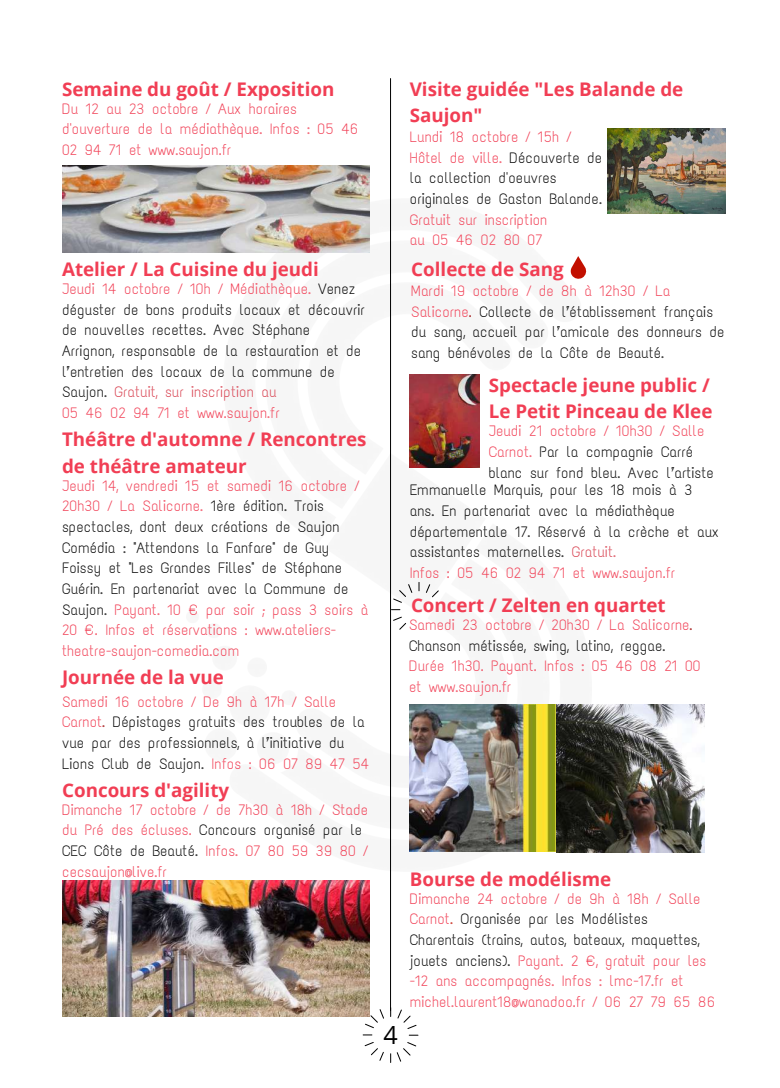
<style>
.page{position:relative;width:780px;height:1088px;background:#fff}
.page>*{position:absolute;margin:0;border:0;box-sizing:border-box;transform-origin:0 0}
.t1{font:25px "Open Sans";color:#000}
.t2{font:700 18.75px/26.2px "Open Sans";color:#f13e54}
.t3{font:15px/20.6px "Text Me One";color:#000}
.t4{font:15px/20.6px "Text Me One";color:#f13e54}
.s1{color:#f13e54}
.s2{color:#d84150}
.s3{color:#900}
.s4{color:#000}
.s5{color:#c21000}
</style>
<div class="page">
<img style="left:186px;top:198px;width:405px;height:673px">
<img style="left:607px;top:128px;width:117px;height:86px">
<hr style="left:390px;top:78px;width:1px;height:932px;background:#000">
<img style="left:62px;top:880px;width:307px;height:136px">
<img style="left:62px;top:166px;width:307px;height:86px">
<svg style="left:570px;top:256px;width:16px;height:24px"></svg>
<svg style="left:397px;top:1009px;width:21px;height:26px"></svg>
<svg style="left:364px;top:1042px;width:20px;height:19px"></svg>
<svg style="left:364px;top:1008px;width:20px;height:20px"></svg>
<svg style="left:390px;top:1042px;width:26px;height:20px"></svg>
<svg style="left:425px;top:583px;width:14px;height:15px"></svg>
<svg style="left:392px;top:616px;width:15px;height:14px"></svg>
<svg style="left:392px;top:582px;width:27px;height:21px"></svg>
<img style="left:409px;top:705px;width:294px;height:147px">
<img style="left:409px;top:374px;width:70px;height:94px">
<p class="t2" style="left:62px;top:75px;width:273px">Semaine du goût / Exposition</p>
<p class="t4" style="left:62px;top:98px;width:298px">Du 12 au 23 octobre / Aux horaires d'ouverture de la médiathèque. Infos : 05 46<br>02 94 71 et www.saujon.fr</p>
<p class="t2" style="left:62px;top:256px;width:258px">Atelier / La Cuisine du jeudi</p>
<p class="t3" style="left:62px;top:279px;width:304px"><span class="s1">Jeudi 14 octobre / 10h / Médiathèque.</span> Venez déguster de bons produits locaux et découvrir de nouvelles recettes. Avec Stéphane Arrignon, responsable de la restauration et de l’entretien des locaux de la commune de Saujon. <span class="s2">Gratuit, sur inscription au<br></span><span class="s1">05 46 02 94 71 et www.saujon.fr</span></p>
<p class="t2" style="left:62px;top:426px;width:306px">Théâtre d'automne / Rencontres de théâtre amateur</p>
<p class="t3" style="left:62px;top:475px;width:307px"><span class="s1">Jeudi 14, vendredi 15 et samedi 16 octobre / 20h30 / La Salicorne.</span> 1ère édition. Trois spectacles, dont deux créations de Saujon Comédia : "Attendons la Fanfare" de Guy Foissy et "Les Grandes Filles" de Stéphane Guérin. En partenariat avec la Commune de Saujon. <span class="s1">Payant. 10 € par soir ; pass 3 soirs à 20 €. Infos et réservations : www.ateliers&shy;theatre-saujon-comedia.com</span></p>
<p class="t2" style="left:62px;top:663px;width:163px">Journée de la vue</p>
<p class="t3" style="left:62px;top:691px;width:308px"><span class="s1">Samedi 16 octobre / De 9h à 17h / Salle Carnot</span><span class="s3">.</span> Dépistages gratuits des troubles de la vue par des professionnels, à l’initiative du Lions Club de Saujon. <span class="s1">Infos : 06 07 89 47 54</span></p>
<p class="t2" style="left:62px;top:776px;width:168px">Concours d'agility</p>
<p class="t4" style="left:62px;top:799px;width:307px">Dimanche 17 octobre / de 7h30 à 18h / Stade du Pré des écluses. <span class="s4">Concours organisé par le CEC Côte de Beauté.</span> Infos. 07 80 59 39 80 / cecsaujon@live.fr</p>
<p class="t2" style="left:409px;top:75px;width:275px">Visite guidée "Les Balande de<br>Saujon"</p>
<p class="t3" style="left:409px;top:127px;width:194px"><span class="s1">Lundi 18 octobre / 15h /<br>Hôtel de ville.</span> Découverte de la collection d'oeuvres originales de Gaston Balande.</p>
<p class="t4" style="left:409px;top:209px;width:139px">Gratuit sur inscription au 05 46 02 80 07</p>
<p class="t2" style="left:411px;top:255px;width:154px">Collecte de Sang</p>
<p class="t3" style="left:411px;top:280px;width:314px"><span class="s1">Mardi 19 octobre / de 8h à 12h30 / La Salicorne</span><span class="s3">.</span> Collecte de l’établissement français du sang, accueil par l’amicale des donneurs de sang bénévoles de la Côte de Beauté.</p>
<p class="t2" style="left:488px;top:371px;width:225px">Spectacle jeune public /<br>Le Petit Pinceau de Klee</p>
<p class="t3" style="left:488px;top:421px;width:226px"><span class="s1">Jeudi 21 octobre / 10h30 / Salle<br>Carnot.</span> Par la compagnie Carré blanc sur fond bleu. Avec l’artiste</p>
<p class="t3" style="left:409px;top:480px;width:310px">Emmanuelle Marquis, pour les 18 mois à 3 ans. En partenariat avec la médiathèque départementale 17. Réservé à la crèche et aux assistantes maternelles. <span class="s2">Gratuit.<br></span><span class="s1">Infos : 05 46 02 94 71 et www.saujon.fr</span></p>
<p class="t2" style="left:411px;top:591px;width:256px">Concert / Zelten en quartet</p>
<p class="t3" style="left:409px;top:614px;width:285px"><span class="s1">Samedi 23 octobre / 20h30 / La Salicorne</span><span class="s3">.<br></span>Chanson métissée, swing, latino, reggae.</p>
<p class="t4" style="left:409px;top:656px;width:293px">Durée 1h30. Payant. Infos : 05 46 08 21 00 et www.saujon.fr</p>
<h1 class="t1" style="left:383px;top:1017px;width:16px">4</h1>
<p class="t2" style="left:409px;top:865px;width:203px">Bourse de modélisme</p>
<p class="t4" style="left:409px;top:888px;width:307px">Dimanche 24 octobre / de 9h à 18h / Salle Carnot<span class="s5">.</span> <span class="s4">Organisée par les Modélistes Charentais (trains, autos, bateaux, maquettes, jouets anciens).</span> Payant. 2 €, gratuit pour les -12 ans accompagnés. Infos : lmc-17.fr et michel.laurent18@wanadoo.fr / 06 27 79 65 86</p>
</div>
